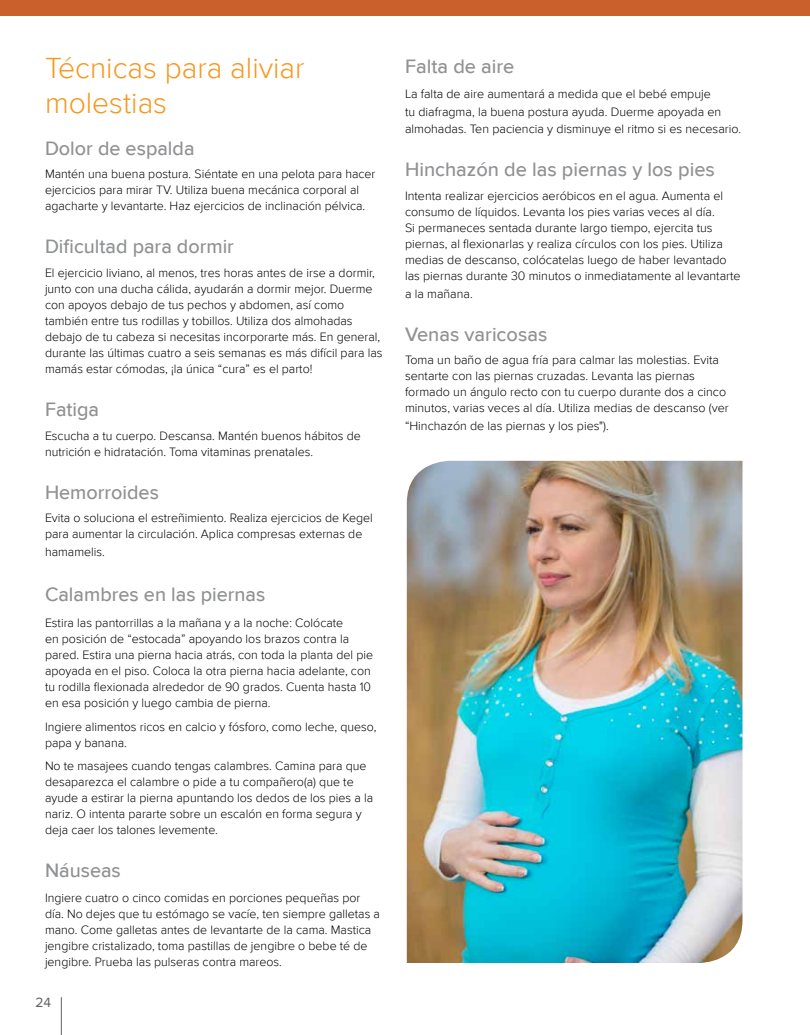
<style>
.page{position:relative;width:810px;height:1035px;background:#fff}
.page>*{position:absolute;margin:0;border:0;box-sizing:border-box;transform-origin:0 0}
.t1{font:300 30px/35px "Proxima Nova";color:#f8971d}
.t2{font:500 20px "Proxima Nova";color:#909193}
.t3{font:13.75px "Proxima Nova";color:#606165}
.t4{font:300 12.5px/16px "Proxima Nova";color:#000}
</style>
<div class="page">
<div style="left:0;top:0;width:810px;height:16px;background:#ca602c"></div>
<img style="left:407px;top:461px;width:335px;height:502px">
<hr style="left:61px;top:997px;width:1px;height:38px;background:#606165">
<h1 class="t1" style="left:45px;top:51px;width:261px">Técnicas para aliviar molestias</h1>
<h2 class="t2" style="left:45px;top:136px;width:151px">Dolor de espalda</h2>
<p class="t4" style="left:45px;top:166px;width:332px">Mantén una buena postura. Siéntate en una pelota para hacer ejercicios para mirar TV. Utiliza buena mecánica corporal al agacharte y levantarte. Haz ejercicios de inclinación pélvica.</p>
<h2 class="t2" style="left:45px;top:235px;width:190px">Dificultad para dormir</h2>
<p class="t4" style="left:45px;top:265px;width:339px">El ejercicio liviano, al menos, tres horas antes de irse a dormir, junto con una ducha cálida, ayudarán a dormir mejor. Duerme con apoyos debajo de tus pechos y abdomen, así como también entre tus rodillas y tobillos. Utiliza dos almohadas debajo de tu cabeza si necesitas incorporarte más. En general, durante las últimas cuatro a seis semanas es más difícil para las mamás estar cómodas, ¡la única “cura” es el parto!</p>
<h2 class="t2" style="left:45px;top:398px;width:56px">Fatiga</h2>
<p class="t4" style="left:45px;top:428px;width:317px">Escucha a tu cuerpo. Descansa. Mantén buenos hábitos de nutrición e hidratación. Toma vitaminas prenatales.</p>
<h2 class="t2" style="left:45px;top:480px;width:115px">Hemorroides</h2>
<p class="t4" style="left:45px;top:510px;width:329px">Evita o soluciona el estreñimiento. Realiza ejercicios de Kegel para aumentar la circulación. Aplica compresas externas de</p>
<p class="t4" style="left:45px;top:544px;width:61px">hamamelis.</p>
<h2 class="t2" style="left:45px;top:583px;width:222px">Calambres en las piernas</h2>
<p class="t4" style="left:45px;top:615px;width:330px">Estira las pantorrillas a la mañana y a la noche: Colócate<br>en posición de “estocada” apoyando los brazos contra la pared. Estira una pierna hacia atrás, con toda la planta del pie apoyada en el piso. Coloca la otra pierna hacia adelante, con tu rodilla flexionada alrededor de 90 grados. Cuenta hasta 10 en esa posición y luego cambia de pierna.</p>
<p class="t4" style="left:45px;top:719px;width:333px">Ingiere alimentos ricos en calcio y fósforo, como leche, queso, papa y banana.</p>
<p class="t4" style="left:45px;top:758px;width:330px">No te masajees cuando tengas calambres. Camina para que desaparezca el calambre o pide a tu compañero(a) que te ayude a estirar la pierna apuntando los dedos de los pies a la nariz. O intenta pararte sobre un escalón en forma segura y deja caer los talones levemente.</p>
<h2 class="t2" style="left:45px;top:859px;width:77px">Náuseas</h2>
<p class="t4" style="left:45px;top:891px;width:337px">Ingiere cuatro o cinco comidas en porciones pequeñas por día. No dejes que tu estómago se vacíe, ten siempre galletas a mano. Come galletas antes de levantarte de la cama. Mastica jengibre cristalizado, toma pastillas de jengibre o bebe té de jengibre. Prueba las pulseras contra mareos.</p>
<p class="t3" style="left:36px;top:995px;width:17px">24</p>
<h2 class="t2" style="left:405px;top:55px;width:111px">Falta de aire</h2>
<p class="t4" style="left:405px;top:86px;width:338px;line-height:17.5px">La falta de aire aumentará a medida que el bebé empuje<br>tu diafragma, la buena postura ayuda. Duerme apoyada en almohadas. Ten paciencia y disminuye el ritmo si es necesario.</p>
<h2 class="t2" style="left:405px;top:158px;width:311px">Hinchazón de las piernas y los pies</h2>
<p class="t4" style="left:405px;top:188px;width:337px">Intenta realizar ejercicios aeróbicos en el agua. Aumenta el consumo de líquidos. Levanta los pies varias veces al día.<br>Si permaneces sentada durante largo tiempo, ejercita tus piernas, al flexionarlas y realiza círculos con los pies. Utiliza medias de descanso, colócatelas luego de haber levantado las piernas durante 30 minutos o inmediatamente al levantarte</p>
<p class="t4" style="left:405px;top:286px;width:69px">a la mañana.</p>
<h2 class="t2" style="left:405px;top:322px;width:144px">Venas varicosas</h2>
<p class="t4" style="left:405px;top:352px;width:325px">Toma un baño de agua fría para calmar las molestias. Evita sentarte con las piernas cruzadas. Levanta las piernas formado un ángulo recto con tu cuerpo durante dos a cinco minutos, varias veces al día. Utiliza medias de descanso (ver</p>
<p class="t4" style="left:405px;top:418px;width:205px">“Hinchazón de las piernas y los pies").</p>
</div>
